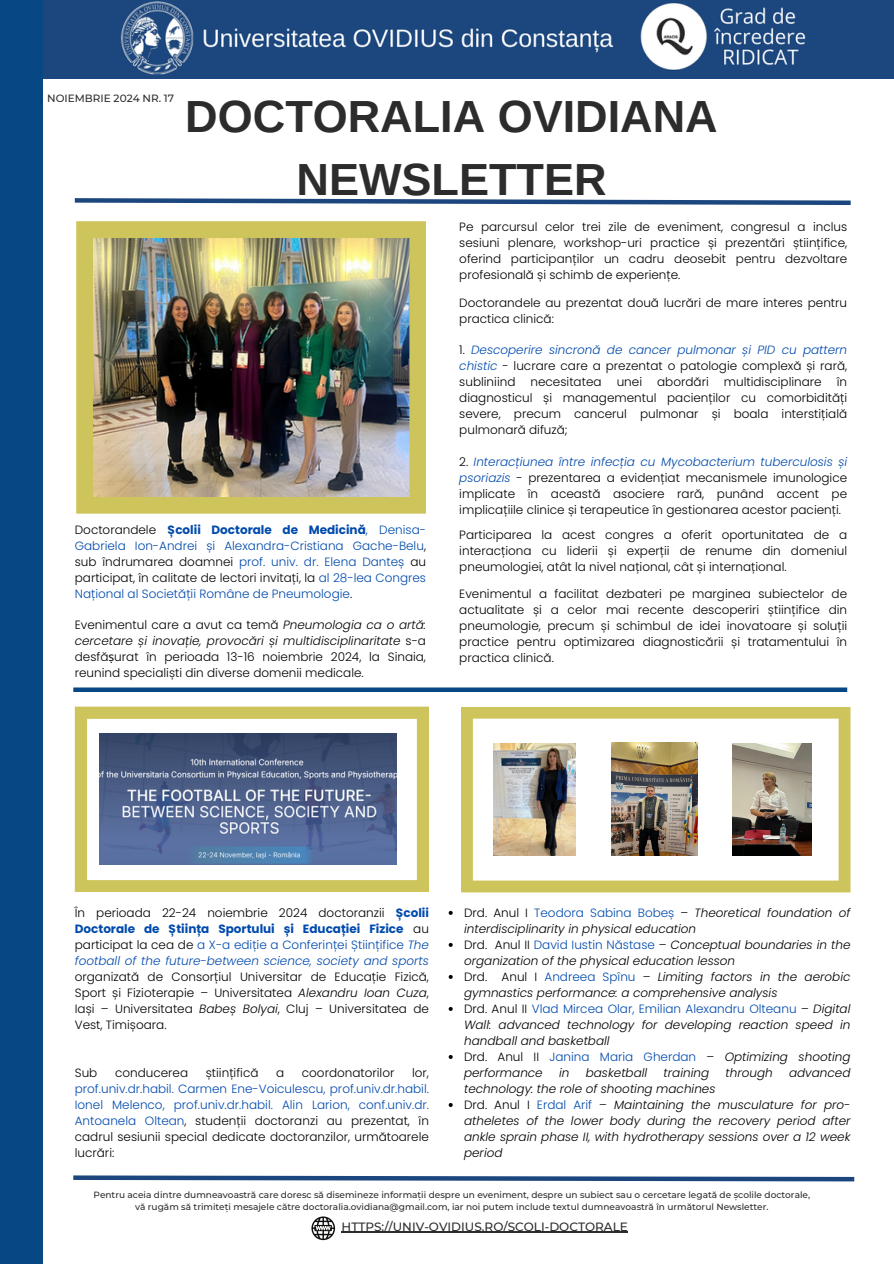
<style>
.page{position:relative;width:894px;height:1264px;background:#fff}
.page>*{position:absolute;margin:0;border:0;box-sizing:border-box;transform-origin:0 0}
.t1{font:700 45px "Arimo";color:#2c2c2c}
.t2{font:300 12px/16px "Poppins";color:#000;text-align:justify}
.t3{font:italic 300 12px/16px "Poppins";color:#000}
.t4{font:300 12px/16px "Poppins";color:#004aad;text-align:justify}
.t5{font:500 12px "Montserrat";color:#2c2c2c}
.t6{font:500 10.5px "Montserrat";color:#2c2c2c}
.t7{font:500 9px "Montserrat";color:#2c2c2c}
.s1{color:#000}
.s2{font-weight:700}
.s3{font-style:italic}
.s4{font-family:"Noto Sans";font-weight:400}
.s5{font-style:italic;color:#004aad}
.s6{font-weight:700;color:#004aad}
.s7{color:#004aad}
.s8{font-style:normal}
.s9{font-style:normal;color:#004aad}
</style>
<div class="page">
<svg style="left:74px;top:198px;width:777px;height:7px"></svg>
<div style="left:0;top:0;width:893px;height:79px;background:#1c477e"></div>
<img style="left:120px;top:1px;width:686px;height:74px">
<svg style="left:311px;top:1216px;width:24px;height:24px"></svg>
<svg style="left:73px;top:1175px;width:782px;height:7px"></svg>
<svg style="left:42px;top:412px;width:1px;height:163px"></svg>
<div style="left:0;top:0;width:42px;height:1263px;background:#074784"></div>
<svg style="left:461px;top:707px;width:389px;height:185px"></svg>
<img style="left:493px;top:743px;width:82px;height:113px">
<img style="left:732px;top:743px;width:79px;height:113px">
<img style="left:611px;top:742px;width:86px;height:113px">
<svg style="left:75px;top:706px;width:354px;height:186px"></svg>
<img style="left:99px;top:734px;width:297px;height:130px">
<svg style="left:448px;top:910px;width:4px;height:4px"></svg>
<svg style="left:448px;top:942px;width:4px;height:4px"></svg>
<svg style="left:448px;top:974px;width:4px;height:4px"></svg>
<div style="left:73px;top:687px;width:774px;height:5px;background:#074784"></div>
<hr style="left:341px;top:1231px;width:286px;height:1px;background:#2c2c2c">
<img style="left:76px;top:221px;width:350px;height:292px">
<h3 class="t6" style="left:47px;top:92px;width:128px">NOIEMBRIE 2024 NR. 17</h3>
<h3 class="t1" style="left:185px;top:92px;width:534px">DOCTORALIA OVIDIANA</h3>
<h3 class="t1" style="left:296px;top:155px;width:311px">NEWSLETTER</h3>
<p class="t4" style="left:75px;top:521px;width:352px"><span class="s1">Doctorandele</span> <span class="s2">Școlii Doctorale de Medicină</span>, Denisa-Gabriela Ion-Andrei și Alexandra-Cristiana Gache-Belu<span class="s1">, sub îndrumarea doamnei</span> prof. univ. dr. Elena Danteș <span class="s1">au participat, în calitate de lectori invitați, la</span> al 28-lea Congres Național al Societății Române de Pneumologie<span class="s1">.</span></p>
<p class="t2" style="left:75px;top:616px;width:352px">Evenimentul care a avut ca temă <span class="s3">Pneumologia ca o artă: cercetare și inovație, provocări și multidisciplinaritate</span> s-a desfă<span class="s4">ṣ</span>urat în perioada 13-16 noiembrie 2024, la Sinaia, reunind specialiști din diverse domenii medicale.</p>
<p class="t2" style="left:459px;top:219px;width:389px">Pe parcursul celor trei zile de eveniment, congresul a inclus sesiuni plenare, workshop-uri practice și prezentări științifice, oferind participanților un cadru deosebit pentru dezvoltare profesională și schimb de experiențe.</p>
<p class="t2" style="left:459px;top:295px;width:389px">Doctorandele au prezentat două lucrări de mare interes pentru practica clinică:</p>
<p class="t2" style="left:459px;top:342px;width:389px">1. <span class="s5">Descoperire sincronă de cancer pulmonar și PID cu pattern chistic</span> - lucrare care a prezentat o patologie complexă și rară, subliniind</p>
<p class="t2" style="left:530px;top:374px;width:72px">necesitatea</p>
<p class="t2" style="left:616px;top:374px;width:27px">unei</p>
<p class="t2" style="left:657px;top:374px;width:53px">abordări</p>
<p class="t2" style="left:723px;top:374px;width:99px">multidisciplinare</p>
<p class="t2" style="left:459px;top:374px;width:389px;text-indent:377px">în diagnosticul și managementul pacienților cu comorbidități severe, precum cancerul pulmonar și boala interstițială pulmonară difuză;</p>
<p class="t2" style="left:459px;top:454px;width:389px">2. <span class="s5">Interacțiunea între infecția cu Mycobacterium tuberculosis și psoriazis</span> - prezentarea a evidențiat mecanismele imunologice implicate în această asociere rară, punând accent pe implicațiile clinice și terapeutice în gestionarea acestor pacienți.</p>
<p class="t2" style="left:459px;top:527px;width:389px">Participarea la acest congres a oferit oportunitatea de a interacționa cu liderii și experții de renume din domeniul pneumologiei, atât la nivel național, cât și internațional.</p>
<h3 class="t2" style="left:459px;top:586px;width:389px">Evenimentul a facilitat dezbateri pe marginea subiectelor de actualitate și a celor mai recente descoperiri științifice din pneumologie, precum și schimbul de idei inovatoare și soluții practice pentru optimizarea diagnosticării și tratamentului în practica clinică.</h3>
<h3 class="t2" style="left:75px;top:904px;width:355px">În perioada 22-24 noiembrie 2024 doctoranzii <span class="s6">Școlii Doctorale de Știința Sportului și Educației Fizice</span> au participat la cea de <span class="s7">a X-a ediție a Conferinței Științifice</span> <span class="s5">The football of the future-between science, society and sports </span>organizată de Consorțiul Universitar de Educație Fizică, Sport și Fizioterapie – Universitatea <span class="s3">Alexandru Ioan Cuza</span>, Iași – Universitatea <span class="s3">Babeș Bolyai</span>, Cluj – Universitatea de Vest, Timișoara.</h3>
<h3 class="t2" style="left:75px;top:1064px;width:24px">Sub</h3>
<h3 class="t2" style="left:115px;top:1064px;width:75px">conducerea</h3>
<h3 class="t2" style="left:206px;top:1064px;width:54px">științifică</h3>
<h3 class="t2" style="left:276px;top:1064px;width:10px">a</h3>
<h3 class="t2" style="left:302px;top:1064px;width:94px">coordonatorilor</h3>
<h3 class="t4" style="left:75px;top:1064px;width:355px;text-indent:337px"><span class="s1">lor, </span>prof.univ.dr.habil. Carmen Ene-Voiculescu, prof.univ.dr.habil.<br>Ionel Melenco, prof.univ.dr.habil. Alin Larion, conf.univ.dr.<br>Antoanela Oltean<span class="s1">, studenții doctoranzi au prezentat, în cadrul sesiunii special dedicate doctoranzilor, următoarele lucrări:</span></h3>
<p class="t3" style="left:464px;top:904px;width:388px"><span class="s8">Drd. Anul I</span> <span class="s9">Teodora Sabina Bobeș</span> <span class="s8">–</span> Theoretical foundation of interdisciplinarity in physical education</p>
<h1 class="t3" style="left:464px;top:936px;width:388px"><span class="s8">Drd. Anul II</span> <span class="s9">David Iustin Năstase</span> <span class="s8">–</span> Conceptual boundaries in the organization of the physical education lesson</h1>
<p class="t3" style="left:464px;top:968px;width:388px"><span class="s8">Drd. Anul I</span> <span class="s9">Andreea Spînu</span> <span class="s8">–</span> Limiting factors in the aerobic gymnastics performance: a comprehensive analysis</p>
<h4 class="t3" style="left:464px;top:1000px;width:388px;text-align:justify"><span class="s8">Drd. Anul II</span> <span class="s9">Vlad Mircea Olar, Emilian Alexandru Olteanu</span> <span class="s8">–</span> Digital Wall: advanced technology for developing reaction speed in handball and basketball</h4>
<p class="t3" style="left:464px;top:1048px;width:388px"><span class="s8">Drd. Anul II</span> <span class="s9">Janina Maria Gherdan</span> <span class="s8">–</span> Optimizing shooting performance</p>
<p class="t3" style="left:559px;top:1064px;width:12px">in</p>
<p class="t3" style="left:585px;top:1064px;width:63px">basketball</p>
<p class="t3" style="left:663px;top:1064px;width:47px">training</p>
<p class="t3" style="left:725px;top:1064px;width:49px">through</p>
<p class="t3" style="left:788px;top:1064px;width:63px">advanced</p>
<p class="t3" style="left:464px;top:1080px;width:253px">technology: the role of shooting machines</p>
<p class="t3" style="left:464px;top:1096px;width:388px;text-align:justify"><span class="s8">Drd. Anul I</span> <span class="s9">Erdal Arif</span> <span class="s8">–</span> Maintaining the musculature for pro&shy;atheletes of the lower body during the recovery period after ankle sprain phase II, with hydrotherapy sessions over a 12 week period</p>
<h3 class="t7" style="left:93px;top:1189px;width:718px">Pentru aceia dintre dumneavoastră care doresc să disemineze informații despre un eveniment, despre un subiect sau o cercetare legată de școlile doctorale,</h3>
<h3 class="t7" style="left:135px;top:1201px;width:634px">vă rugăm să trimiteți mesajele către doctoralia.ovidiana@gmail.com, iar noi putem include textul dumneavoastră în următorul Newsletter.</h3>
<h3 class="t5" style="left:341px;top:1219px;width:288px">HTTPS://UNIV-OVIDIUS.RO/SCOLI-DOCTORALE</h3>
</div>
